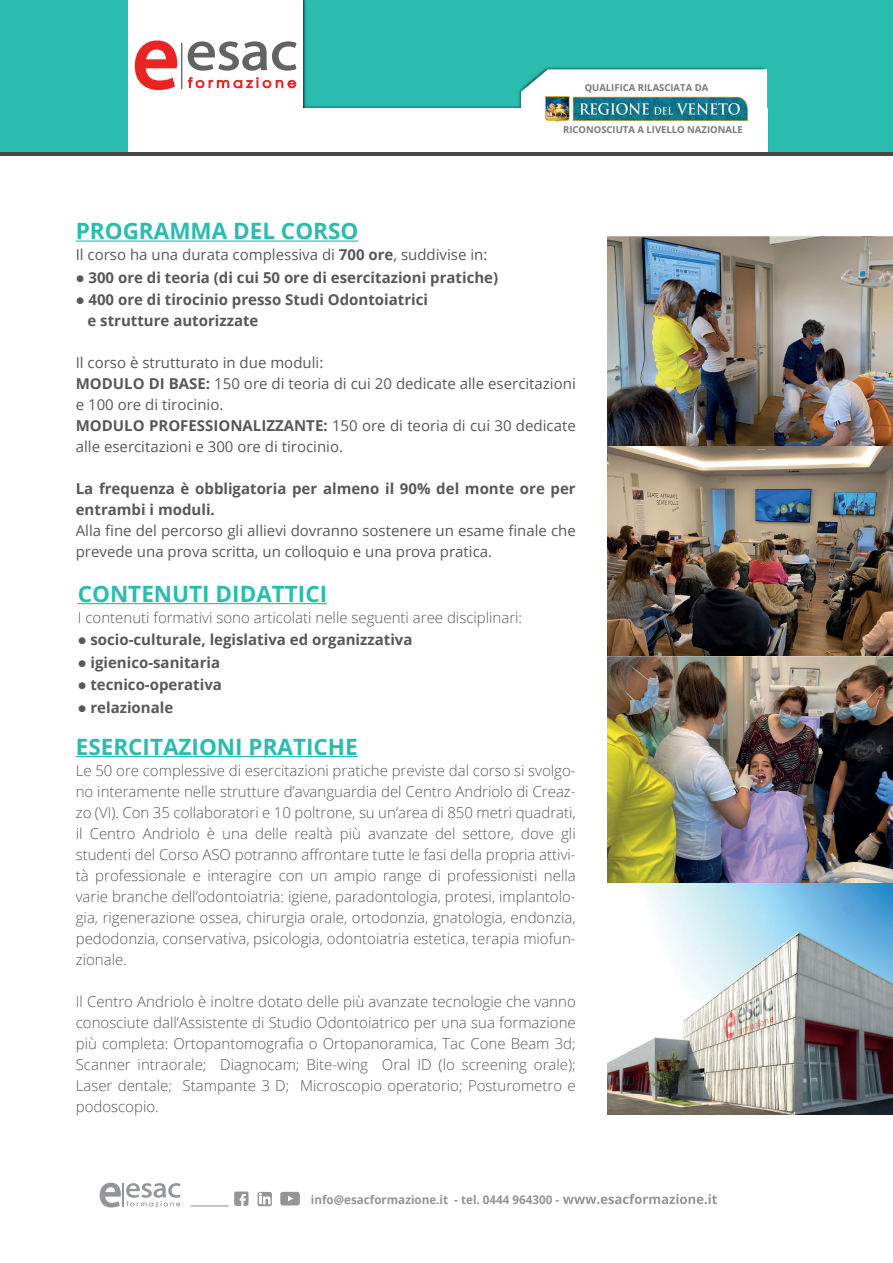
<style>
.page{position:relative;width:893px;height:1263px;background:#fff}
.page>*{position:absolute;margin:0;border:0;box-sizing:border-box;transform-origin:0 0}
.t1{font:700 22.5px "Open Sans";color:#2abcaf}
.t2{font:300 15px/21px "Open Sans";color:#57585a;text-align:justify}
.t3{font:15px/21px "Open Sans";color:#57585a}
.t4{font:700 15px/21px "Open Sans";color:#57585a}
.t5{font:700 12px "Open Sans";color:#939595}
.t6{font:700 9.45px "Open Sans";color:#76797b}
.s1{font-weight:700}
</style>
<div class="page">
<div style="left:1px;top:0;width:892px;height:155px;background:#2abcaf"></div>
<img style="left:307px;top:106px;width:461px;height:46px">
<img style="left:516px;top:67px;width:248px;height:41px">
<svg style="left:521px;top:69px;width:246px;height:39px;background:#f2f8f7"></svg>
<div style="left:301px;top:108px;width:466px;height:44px;background:#fff"></div>
<div style="left:127px;top:0;width:176px;height:152px;background:#fff"></div>
<div style="left:0;top:0;width:127px;height:155px;background:#2abcaf"></div>
<img style="left:545px;top:97px;width:202px;height:24px">
<hr style="left:0;top:152px;width:893px;height:4px;background:#454849">
<svg style="left:135px;top:40px;width:42px;height:50px"></svg>
<hr style="left:181px;top:43px;width:1px;height:46px;background:#626462">
<svg style="left:188px;top:41px;width:109px;height:48px"></svg>
<hr style="left:76px;top:240px;width:282px;height:2px;background:#2abcaf">
<hr style="left:78px;top:603px;width:249px;height:1px;background:#2abcaf">
<img style="left:607px;top:446px;width:286px;height:668px">
<img style="left:607px;top:237px;width:286px;height:209px">
<hr style="left:76px;top:756px;width:282px;height:1px;background:#2abcaf">
<svg style="left:234px;top:1191px;width:15px;height:15px"></svg>
<svg style="left:258px;top:1192px;width:14px;height:14px"></svg>
<svg style="left:259px;top:1193px;width:12px;height:11px"></svg>
<svg style="left:100px;top:1183px;width:81px;height:24px"></svg>
<svg style="left:280px;top:1192px;width:20px;height:13px"></svg>
<hr style="left:191px;top:1205px;width:38px;height:1px;background:#939598">
<svg style="left:563px;top:1194px;width:154px;height:10px"></svg>
<p class="t6" style="left:585px;top:81px;width:125px">QUALIFICA RILASCIATA DA</p>
<p class="t6" style="left:563px;top:123px;width:181px">RICONOSCIUTA A LIVELLO NAZIONALE</p>
<p class="t1" style="left:76px;top:215px;width:284px">PROGRAMMA DEL CORSO</p>
<p class="t3" style="left:76px;top:244px;width:413px">Il corso ha una durata complessiva di <span class="s1">700 ore</span>, suddivise in:</p>
<p class="t4" style="left:76px;top:267px;width:424px">● 300 ore di teoria (di cui 50 ore di esercitazioni pratiche)</p>
<p class="t4" style="left:87px;top:289px;width:342px;text-indent:-12px">● 400 ore di tirocinio presso Studi Odontoiatrici e strutture autorizzate</p>
<p class="t3" style="left:76px;top:352px;width:501px">Il corso è strutturato in due moduli:<br><span class="s1">MODULO DI BASE:</span> 150 ore di teoria di cui 20 dedicate alle esercitazioni e 100 ore di tirocinio.<br><span class="s1">MODULO PROFESSIONALIZZANTE:</span> 150 ore di teoria di cui 30 dedicate alle esercitazioni e 300 ore di tirocinio.</p>
<p class="t3" style="left:76px;top:478px;width:501px"><span class="s1">La frequenza è obbligatoria per almeno il 90% del monte ore per entrambi i moduli.<br></span>Alla fine del percorso gli allievi dovranno sostenere un esame finale che prevede una prova scritta, un colloquio e una prova pratica.</p>
<p class="t1" style="left:78px;top:578px;width:251px">CONTENUTI DIDATTICI</p>
<p class="t2" style="left:78px;top:607px;width:446px">I contenuti formativi sono articolati nelle seguenti aree disciplinari:</p>
<p class="t4" style="left:78px;top:629px;width:336px">● socio-culturale, legislativa ed organizzativa</p>
<p class="t4" style="left:78px;top:652px;width:144px">● igienico-sanitaria</p>
<p class="t4" style="left:78px;top:674px;width:146px">● tecnico-operativa</p>
<p class="t4" style="left:78px;top:697px;width:97px">● relazionale</p>
<p class="t1" style="left:76px;top:731px;width:283px">ESERCITAZIONI PRATICHE</p>
<p class="t2" style="left:76px;top:759px;width:501px">Le 50 ore complessive di esercitazioni pratiche previste dal corso si svolgo&shy;no interamente nelle strutture d’avanguardia del Centro Andriolo di Creaz&shy;zo (VI). Con 35 collaboratori e 10 poltrone, su un’area di 850 metri quadrati, il Centro Andriolo è una delle realtà più avanzate del settore, dove gli studenti del Corso ASO potranno affrontare tutte le fasi della propria attivi&shy;tà professionale e interagire con un ampio range di professionisti nella varie branche dell’odontoiatria: igiene, paradontologia, protesi, implantolo&shy;gia, rigenerazione ossea, chirurgia orale, ortodonzia, gnatologia, endonzia, pedodonzia, conservativa, psicologia, odontoiatria estetica, terapia miofun&shy;zionale.</p>
<p class="t2" style="left:76px;top:990px;width:501px">Il Centro Andriolo è inoltre dotato delle più avanzate tecnologie che vanno conosciute dall’Assistente di Studio Odontoiatrico per una sua formazione più completa: Ortopantomografia o Ortopanoramica, Tac Cone Beam 3d; Scanner intraorale; Diagnocam; Bite-wing Oral ID (lo screening orale); Laser dentale; Stampante 3 D; Microscopio operatorio; Posturometro e podoscopio.</p>
<p class="t5" style="left:311px;top:1191px;width:250px">info@esacformazione.it - tel. 0444 964300 -</p>
</div>
